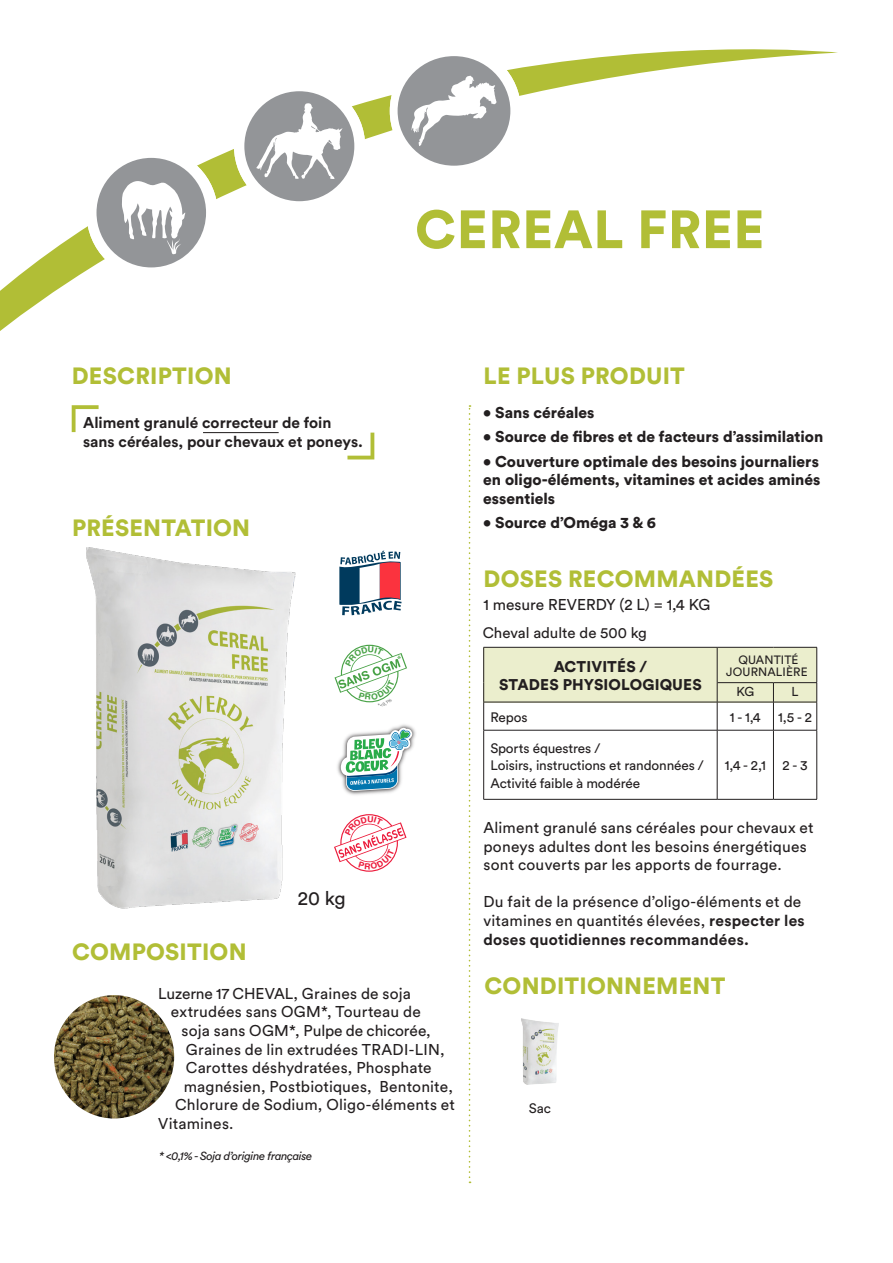
<style>
.page{position:relative;width:893px;height:1263px;background:#fff}
.page>*{position:absolute;margin:0;border:0;box-sizing:border-box;transform-origin:0 0}
.t1{font:900 53.25px "Circular Std";letter-spacing:.01em;color:#b1be36}
.t2{font:900 23.25px "Circular Std";letter-spacing:.01em;color:#b1be36}
.t3{font:19.35px "Circular Std";color:#231f20}
.t4{font:15.6px/18.6px "Circular Std";letter-spacing:.01em;color:#231f20}
.t5{font:900 15.6px/18.6px "Circular Std";color:#231f20;text-align:justify}
.t6{font:700 15.45px "Circular Std";color:#231f20}
.t7{font:900 15.45px "Circular Std";letter-spacing:.01em;color:#231f20}
.t8{font:15px "Circular Std";letter-spacing:-.005em;color:#231f20}
.t9{font:13.65px "Circular Std";letter-spacing:-.01em;color:#231f20}
.t10{font:12.9px "Circular Std";color:#231f20}
.t11{font:12px/12px "Circular Std";letter-spacing:.01em;color:#231f20;text-align:center}
.t12{font:italic 11.7px "Circular Std";letter-spacing:-.035em;color:#231f20}
.s1{font-weight:700}
</style>
<div class="page">
<div style="left:483px;top:647px;width:334px;height:55px;background:#ebeecd"></div>
<img style="left:54px;top:995px;width:120px;height:123px">
<hr style="left:483px;top:647px;width:1px;height:36px;background:#231f20">
<hr style="left:483px;top:647px;width:234px;height:1px;background:#231f20">
<hr style="left:717px;top:647px;width:1px;height:36px;background:#231f20">
<hr style="left:717px;top:647px;width:56px;height:1px;background:#231f20">
<hr style="left:773px;top:647px;width:44px;height:1px;background:#231f20">
<hr style="left:816px;top:647px;width:1px;height:35px;background:#231f20">
<hr style="left:717px;top:682px;width:56px;height:1px;background:#231f20">
<hr style="left:773px;top:682px;width:44px;height:1px;background:#231f20">
<hr style="left:483px;top:702px;width:234px;height:1px;background:#231f20">
<svg style="left:483px;top:683px;width:1px;height:47px"></svg>
<hr style="left:717px;top:702px;width:56px;height:1px;background:#231f20">
<svg style="left:717px;top:683px;width:1px;height:47px"></svg>
<hr style="left:773px;top:702px;width:44px;height:1px;background:#231f20">
<svg style="left:773px;top:683px;width:1px;height:47px"></svg>
<svg style="left:816px;top:683px;width:1px;height:47px"></svg>
<hr style="left:483px;top:730px;width:234px;height:1px;background:#231f20">
<hr style="left:483px;top:730px;width:1px;height:69px;background:#231f20">
<hr style="left:483px;top:799px;width:234px;height:1px;background:#231f20">
<hr style="left:717px;top:730px;width:56px;height:1px;background:#231f20">
<hr style="left:717px;top:730px;width:1px;height:69px;background:#231f20">
<hr style="left:773px;top:730px;width:44px;height:1px;background:#231f20">
<hr style="left:773px;top:730px;width:1px;height:69px;background:#231f20">
<hr style="left:816px;top:730px;width:1px;height:69px;background:#231f20">
<hr style="left:717px;top:799px;width:56px;height:1px;background:#231f20">
<hr style="left:773px;top:799px;width:44px;height:1px;background:#231f20">
<img style="left:89px;top:568px;width:207px;height:341px">
<img style="left:521px;top:1018px;width:38px;height:67px">
<svg style="left:0;top:49px;width:838px;height:519px"></svg>
<div style="left:87px;top:148px;width:131px;height:131px;background:#fff;border-radius:50%"></div>
<div style="left:234px;top:81px;width:131px;height:131px;background:#fff;border-radius:50%"></div>
<div style="left:390px;top:45px;width:131px;height:131px;background:#fff;border-radius:50%"></div>
<svg style="left:97px;top:158px;width:109px;height:109px"></svg>
<svg style="left:244px;top:91px;width:110px;height:110px"></svg>
<svg style="left:398px;top:56px;width:112px;height:110px"></svg>
<svg style="left:72px;top:405px;width:27px;height:27px"></svg>
<svg style="left:347px;top:433px;width:27px;height:26px"></svg>
<svg style="left:339px;top:551px;width:63px;height:64px"></svg>
<img style="left:337px;top:724px;width:79px;height:71px">
<svg style="left:341px;top:727px;width:71px;height:64px"></svg>
<svg style="left:469px;top:405px;width:1px;height:778px"></svg>
<hr style="left:203px;top:432px;width:76px;height:1px;background:#231f20">
<svg style="left:334px;top:646px;width:73px;height:57px"></svg>
<svg style="left:334px;top:816px;width:73px;height:53px"></svg>
<p class="t1" style="left:415px;top:194px;width:351px">CEREAL FREE</p>
<p class="t2" style="left:72px;top:360px;width:161px">DESCRIPTION</p>
<p class="t2" style="left:484px;top:360px;width:203px">LE PLUS PRODUIT</p>
<p class="t6" style="left:83px;top:413px;width:250px">Aliment granulé correcteur de foin</p>
<p class="t6" style="left:83px;top:432px;width:281px">sans céréales, pour chevaux et poneys.</p>
<p class="t2" style="left:72px;top:512px;width:180px">PRÉSENTATION</p>
<p class="t2" style="left:72px;top:936px;width:176px">COMPOSITION</p>
<p class="t3" style="left:298px;top:886px;width:49px">20 kg</p>
<p class="t4" style="left:158px;top:984px;width:254px">Luzerne 17 CHEVAL, Graines de soja</p>
<p class="t4" style="left:171px;top:1002px;width:251px">extrudées sans OGM*, Tourteau de</p>
<p class="t4" style="left:182px;top:1021px;width:251px">soja sans OGM*, Pulpe de chicorée,</p>
<p class="t4" style="left:186px;top:1039px;width:260px">Graines de lin extrudées TRADI-LIN,</p>
<p class="t4" style="left:186px;top:1058px;width:247px">Carottes déshydratées, Phosphate</p>
<p class="t4" style="left:184px;top:1077px;width:271px">magnésien, Postbiotiques, Bentonite,</p>
<p class="t4" style="left:175px;top:1095px;width:281px">Chlorure de Sodium, Oligo-éléments et</p>
<p class="t4" style="left:158px;top:1114px;width:77px">Vitamines.</p>
<p class="t12" style="left:159px;top:1148px;width:155px">* &lt;0,1% - Soja d’origine française</p>
<p class="t5" style="left:483px;top:403px;width:113px">• Sans céréales</p>
<p class="t5" style="left:483px;top:427px;width:342px">• Source de fibres et de facteurs d’assimilation</p>
<p class="t5" style="left:483px;top:452px;width:339px">• Couverture optimale des besoins journaliers en oligo-éléments, vitamines et acides aminés essentiels</p>
<p class="t5" style="left:483px;top:513px;width:174px">• Source d’Oméga 3 &amp; 6</p>
<p class="t2" style="left:484px;top:564px;width:291px">DOSES RECOMMANDÉES</p>
<p class="t4" style="left:483px;top:595px;width:228px">1 mesure REVERDY (2 L) = 1,4 KG</p>
<p class="t8" style="left:483px;top:624px;width:166px">Cheval adulte de 500 kg</p>
<p class="t7" style="left:554px;top:656px;width:95px">ACTIVITÉS /</p>
<p class="t7" style="left:499px;top:674px;width:204px">STADES PHYSIOLOGIQUES</p>
<p class="t11" style="left:726px;top:653px;width:83px">QUANTITÉ<br>JOURNALIÈRE</p>
<p class="t10" style="left:736px;top:683px;width:19px">KG</p>
<p class="t10" style="left:792px;top:683px;width:9px">L</p>
<p class="t9" style="left:490px;top:708px;width:38px">Repos</p>
<p class="t9" style="left:730px;top:708px;width:32px">1 - 1,4</p>
<p class="t9" style="left:778px;top:708px;width:35px">1,5 - 2</p>
<p class="t9" style="left:490px;top:740px;width:111px">Sports équestres /</p>
<p class="t9" style="left:490px;top:757px;width:215px">Loisirs, instructions et randonnées /</p>
<p class="t9" style="left:490px;top:775px;width:151px">Activité faible à modérée</p>
<p class="t9" style="left:725px;top:757px;width:43px">1,4 - 2,1</p>
<p class="t9" style="left:783px;top:757px;width:27px">2 - 3</p>
<p class="t4" style="left:483px;top:818px;width:332px">Aliment granulé sans céréales pour chevaux et poneys adultes dont les besoins énergétiques sont couverts par les apports de fourrage.</p>
<p class="t4" style="left:483px;top:892px;width:323px">Du fait de la présence d’oligo-éléments et de vitamines en quantités élevées, <span class="s1">respecter les doses quotidiennes recommandées.</span></p>
<p class="t2" style="left:485px;top:970px;width:242px">CONDITIONNEMENT</p>
<p class="t9" style="left:529px;top:1100px;width:24px">Sac</p>
</div>
